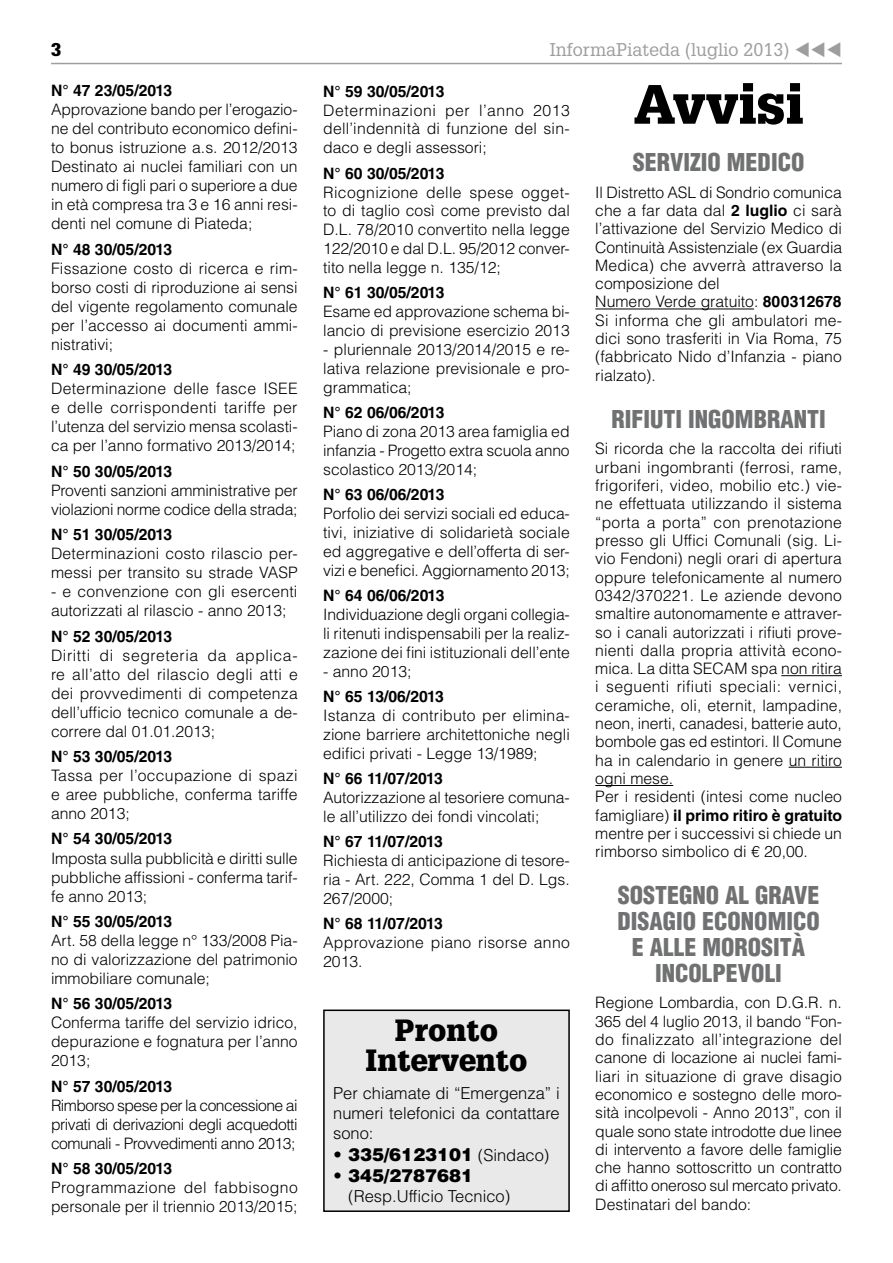
<style>
.page{position:relative;width:893px;height:1263px;background:#fff}
.page>*{position:absolute;margin:0;border:0;box-sizing:border-box;transform-origin:0 0}
.t1{font:900 54px "Glypha LT Std";color:#000}
.t2{font:900 30px/30px "Glypha LT Std";color:#000;text-align:center}
.t3{font:900 condensed 24px/25.8px "Helvetica";color:#707172;text-align:center}
.t4{font:900 18px "Helvetica LT Std";color:#000}
.t5{font:18px "Glypha LT Std";color:#9c9e9f}
.t6{font:900 18px "Glypha LT Std";color:#000}
.t7{font:300 16.5px/19.8px "Helvetica LT Std";color:#000;text-align:justify}
.t8{font:300 15.75px/18.3px "Helvetica LT Std";color:#000;text-align:justify}
.t9{font:700 15.75px "Helvetica LT Std";color:#000}
.t10{font:300 15.75px/19px "Helvetica LT Std";letter-spacing:.02em;color:#000}
.t11{font:700 15.75px "Helvetica LT Std";letter-spacing:-.02em;color:#000}
.s1{font-weight:700}
.s2{font-weight:300;font-size:16.5px}
</style>
<div class="page">
<hr style="left:51px;top:63px;width:791px;height:1px;background:#9c9e9f">
<hr style="left:595px;top:309px;width:159px;height:1px;background:#000">
<hr style="left:781px;top:675px;width:61px;height:1px;background:#000">
<hr style="left:789px;top:767px;width:53px;height:1px;background:#000">
<hr style="left:595px;top:785px;width:78px;height:1px;background:#000">
<div style="left:324px;top:1010px;width:245px;height:201px;background:#e9e9ea"></div>
<div style="left:323px;top:1009px;width:247px;height:203px;border:2px solid #000"></div>
<p class="t6" style="left:51px;top:39px;width:12px">3</p>
<p class="t5" style="left:550px;top:39px;width:294px">InformaPiateda (luglio 2013) ▼▼▼</p>
<p class="t9" style="left:51px;top:81px;width:123px">N° 47 23/05/2013</p>
<p class="t8" style="left:51px;top:100px;width:248px;line-height:19px">Approvazione bando per l’erogazio&shy;ne del contributo economico defini&shy;to bonus istruzione a.s. 2012/2013<br>Destinato ai nuclei familiari con un numero di figli pari o superiore a due in età compresa tra 3 e 16 anni resi&shy;denti nel comune di Piateda;</p>
<p class="t9" style="left:51px;top:240px;width:123px">N° 48 30/05/2013</p>
<p class="t8" style="left:51px;top:259px;width:248px;line-height:19px">Fissazione costo di ricerca e rim&shy;borso costi di riproduzione ai sensi del vigente regolamento comunale per l’accesso ai documenti ammi&shy;nistrativi;</p>
<p class="t9" style="left:51px;top:360px;width:123px">N° 49 30/05/2013</p>
<p class="t10" style="left:51px;top:379px;width:248px">Determinazione delle fasce isee<br>e delle corrispondenti tariffe per l’utenza del servizio mensa scolasti&shy;ca per l’anno formativo 2013/2014;</p>
<p class="t9" style="left:51px;top:462px;width:123px">N° 50 30/05/2013</p>
<p class="t8" style="left:51px;top:480px;width:248px;line-height:19px">Proventi sanzioni amministrative per violazioni norme codice della strada;</p>
<p class="t9" style="left:51px;top:525px;width:123px">N° 51 30/05/2013</p>
<p class="t8" style="left:51px;top:544px;width:248px;line-height:19px">Determinazioni costo rilascio per&shy;messi per transito su strade vasp</p>
<p class="t8" style="left:51px;top:582px;width:248px;line-height:19px">- e convenzione con gli esercenti autorizzati al rilascio - anno 2013;</p>
<p class="t9" style="left:51px;top:626px;width:123px">N° 52 30/05/2013</p>
<p class="t8" style="left:51px;top:645px;width:248px;line-height:19px">Diritti di segreteria da applica&shy;re all’atto del rilascio degli atti e dei provvedimenti di competenza dell’ufficio tecnico comunale a de&shy;correre dal 01.01.2013;</p>
<p class="t9" style="left:51px;top:747px;width:123px">N° 53 30/05/2013</p>
<p class="t8" style="left:51px;top:766px;width:248px;line-height:19px">Tassa per l’occupazione di spazi e aree pubbliche, conferma tariffe anno 2013;</p>
<p class="t9" style="left:51px;top:829px;width:123px">N° 54 30/05/2013</p>
<p class="t8" style="left:51px;top:848px;width:248px;line-height:19px">Imposta sulla pubblicità e diritti sulle pubbliche affissioni - conferma tarif&shy;fe anno 2013;</p>
<p class="t9" style="left:51px;top:912px;width:123px">N° 55 30/05/2013</p>
<p class="t8" style="left:51px;top:931px;width:248px;line-height:19px">Art. 58 della legge n° 133/2008 Pia&shy;no di valorizzazione del patrimonio immobiliare comunale;</p>
<p class="t9" style="left:51px;top:994px;width:123px">N° 56 30/05/2013</p>
<p class="t8" style="left:51px;top:1013px;width:248px;line-height:19px">Conferma tariffe del servizio idrico, depurazione e fognatura per l’anno 2013;</p>
<p class="t9" style="left:51px;top:1076px;width:123px">N° 57 30/05/2013</p>
<p class="t8" style="left:51px;top:1095px;width:248px;line-height:19px">Rimborso spese per la concessione ai privati di derivazioni degli acquedotti comunali - Provvedimenti anno 2013;</p>
<p class="t9" style="left:51px;top:1159px;width:123px">N° 58 30/05/2013</p>
<p class="t8" style="left:51px;top:1178px;width:248px;line-height:19px">Programmazione del fabbisogno personale per il triennio 2013/2015;</p>
<h1 class="t1" style="left:634px;top:72px;width:171px">Avvisi</h1>
<h3 class="t3" style="left:633px;top:149px;width:173px">SERVIZIO MEDICO</h3>
<p class="t8" style="left:595px;top:183px;width:248px;text-align:left">Il Distretto ASL di Sondrio comunica che a far data dal <span class="s1">2 luglio</span> ci sarà l’attivazione del Servizio Medico di<br>Continuità Assistenziale (ex Guardia<br>Medica) che avverrà attraverso la composizione del<br>Numero Verde gratuito: <span class="s1">800312678<br></span>Si informa che gli ambulatori me&shy;dici sono trasferiti in Via Roma, 75 (fabbricato Nido d’Infanzia - piano rialzato).</p>
<h3 class="t3" style="left:612px;top:406px;width:213px">RIFIUTI INGOMBRANTI</h3>
<p class="t8" style="left:595px;top:440px;width:248px;text-align:left">Si ricorda che la raccolta dei rifiuti urbani ingombranti (ferrosi, rame, frigoriferi, video, mobilio etc.) vie&shy;ne effettuata utilizzando il sistema “porta a porta” con prenotazione presso gli Uffici Comunali (sig. Li&shy;vio Fendoni) negli orari di apertura oppure telefonicamente al numero 0342/370221. Le aziende devono smaltire autonomamente e attraver&shy;so i canali autorizzati i rifiuti prove&shy;nienti dalla propria attività econo&shy;mica. La ditta SECAM spa non ritira i seguenti rifiuti speciali: vernici, ceramiche, oli, eternit, lampadine, neon, inerti, canadesi, batterie auto, bombole gas ed estintori. Il Comune ha in calendario in genere un ritiro ogni mese.<br>Per i residenti (intesi come nucleo famigliare) <span class="s1">il primo ritiro è gratuito </span>mentre per i successivi si chiede un rimborso simbolico di € 20,00.</p>
<h3 class="t3" style="left:618px;top:882px;width:204px">SOSTEGNO AL GRAVE<br>DISAGIO ECONOMICO<br>E ALLE MOROSITÀ<br>INCOLPEVOLI</h3>
<p class="t8" style="left:595px;top:993px;width:248px">Regione Lombardia, con D.G.R. n.<br>365 del 4 luglio 2013, il bando “Fon&shy;do finalizzato all’integrazione del canone di locazione ai nuclei fami&shy;liari in situazione di grave disagio economico e sostegno delle moro&shy;sità incolpevoli - Anno 2013”, con il quale sono state introdotte due linee di intervento a favore delle famiglie che hanno sottoscritto un contratto di affitto oneroso sul mercato privato.<br>Destinatari del bando:</p>
<p class="t9" style="left:323px;top:81px;width:123px">N° 59 30/05/2013</p>
<p class="t8" style="left:323px;top:100px;width:248px;line-height:18.9px">Determinazioni per l’anno 2013 dell’indennità di funzione del sin&shy;daco e degli assessori;</p>
<p class="t9" style="left:323px;top:163px;width:123px">N° 60 30/05/2013</p>
<p class="t8" style="left:323px;top:182px;width:248px;line-height:18.9px">Ricognizione delle spese ogget&shy;to di taglio così come previsto dal D.L. 78/2010 convertito nella legge 122/2010 e dal D.L. 95/2012 conver&shy;tito nella legge n. 135/12;</p>
<p class="t9" style="left:323px;top:283px;width:123px">N° 61 30/05/2013</p>
<p class="t8" style="left:323px;top:302px;width:248px;line-height:18.9px">Esame ed approvazione schema bi&shy;lancio di previsione esercizio 2013</p>
<p class="t8" style="left:323px;top:340px;width:248px;line-height:18.9px">- pluriennale 2013/2014/2015 e re&shy;lativa relazione previsionale e pro&shy;grammatica;</p>
<p class="t9" style="left:323px;top:403px;width:123px">N° 62 06/06/2013</p>
<p class="t8" style="left:323px;top:422px;width:248px;line-height:18.9px">Piano di zona 2013 area famiglia ed infanzia - Progetto extra scuola anno scolastico 2013/2014;</p>
<p class="t9" style="left:323px;top:485px;width:123px">N° 63 06/06/2013</p>
<p class="t8" style="left:323px;top:504px;width:248px;line-height:18.9px">Porfolio dei servizi sociali ed educa&shy;tivi, iniziative di solidarietà sociale ed aggregative e dell’offerta di ser&shy;vizi e benefici. Aggiornamento 2013;</p>
<p class="t9" style="left:323px;top:586px;width:123px">N° 64 06/06/2013</p>
<p class="t8" style="left:323px;top:605px;width:248px;line-height:18.9px">Individuazione degli organi collegia&shy;li ritenuti indispensabili per la realiz&shy;zazione dei fini istituzionali dell’ente</p>
<p class="t8" style="left:323px;top:662px;width:90px">- anno 2013;</p>
<p class="t11" style="left:323px;top:687px;width:122px">N° 65 13/06/2013</p>
<p class="t8" style="left:323px;top:706px;width:248px;line-height:18.9px">Istanza di contributo per elimina&shy;zione barriere architettoniche negli edifici privati - Legge 13/1989;</p>
<p class="t11" style="left:323px;top:769px;width:121px">N° 66 11/07/2013</p>
<p class="t8" style="left:323px;top:788px;width:248px;line-height:18.9px">Autorizzazione al tesoriere comuna&shy;le all’utilizzo dei fondi vincolati;</p>
<p class="t11" style="left:323px;top:832px;width:121px">N° 67 11/07/2013</p>
<p class="t8" style="left:323px;top:851px;width:248px;line-height:18.9px">Richiesta di anticipazione di tesore&shy;ria - Art. 222, Comma 1 del D. Lgs.<br>267/2000;</p>
<p class="t11" style="left:323px;top:914px;width:121px">N° 68 11/07/2013</p>
<p class="t10" style="left:323px;top:933px;width:248px">Approvazione piano risorse anno<br>2013.</p>
<h2 class="t2" style="left:366px;top:1015px;width:163px">Pronto<br>Intervento</h2>
<p class="t7" style="left:333px;top:1083px;width:228px">Per chiamate di “Emergenza” i numeri telefonici da contattare sono:</p>
<p class="t4" style="left:333px;top:1142px;width:218px">• 335/6123101 <span class="s2">(Sindaco)</span></p>
<p class="t4" style="left:333px;top:1164px;width:142px">• 345/2787681</p>
<p class="t7" style="left:348px;top:1186px;width:164px">(Resp.Ufficio Tecnico)</p>
</div>
